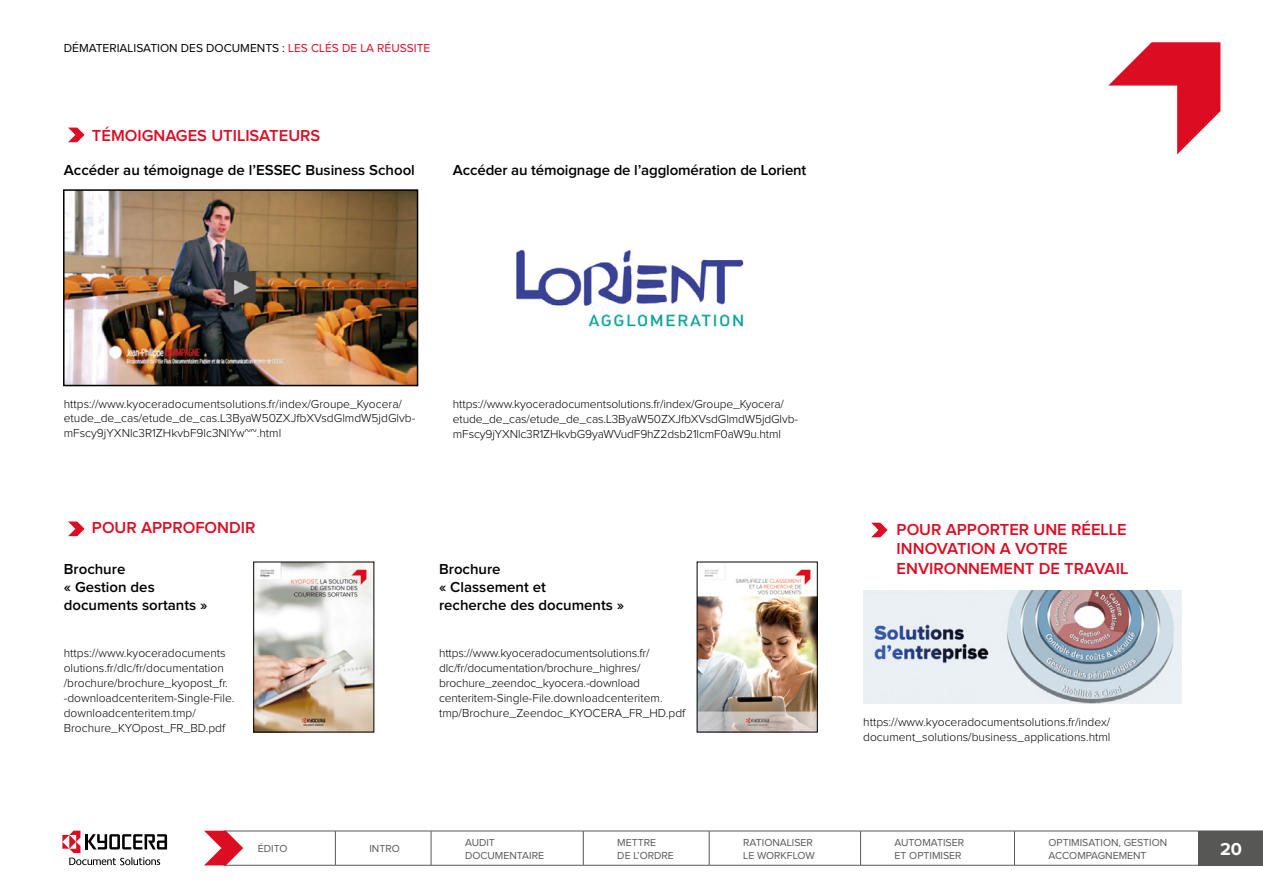
<style>
.page{position:relative;width:1263px;height:893px;background:#fff}
.page>*{position:absolute;margin:0;border:0;box-sizing:border-box;transform-origin:0 0}
.t1{font:700 18px "Proxima Nova";color:#fff}
.t2{font:600 16.5px/19.8px "Proxima Nova";color:#dc0c23}
.t3{font:600 15px/18px "Proxima Nova";color:#000}
.t4{font:300 12px/15px "Proxima Nova";color:#000}
.t5{font:12px "Proxima Nova";color:#000}
.t6{font:10.5px/12.6px "Proxima Nova";color:#575756}
.s1{color:#dc0c23}
</style>
<div class="page">
<svg style="left:1108px;top:42px;width:112px;height:112px"></svg>
<img style="left:255px;top:564px;width:117px;height:166px">
<div style="left:253px;top:562px;width:121px;height:170px;border:1px solid #000"></div>
<img style="left:699px;top:569px;width:117px;height:161px">
<div style="left:697px;top:562px;width:121px;height:170px;border:1px solid #000"></div>
<img style="left:66px;top:192px;width:349px;height:191px">
<div style="left:63px;top:189px;width:355px;height:197px;border:2px solid #000"></div>
<img style="left:516px;top:249px;width:228px;height:78px">
<svg style="left:68px;top:128px;width:17px;height:14px"></svg>
<svg style="left:68px;top:521px;width:17px;height:15px"></svg>
<img style="left:863px;top:590px;width:318px;height:114px">
<svg style="left:871px;top:523px;width:17px;height:14px"></svg>
<svg style="left:62px;top:831px;width:105px;height:34px"></svg>
<div style="left:1198px;top:831px;width:65px;height:34px;background:#575756"></div>
<hr style="left:335px;top:831px;width:96px;height:1px;background:#575756">
<hr style="left:431px;top:831px;width:152px;height:1px;background:#575756">
<hr style="left:431px;top:831px;width:1px;height:34px;background:#575756">
<hr style="left:583px;top:831px;width:126px;height:1px;background:#575756">
<hr style="left:583px;top:831px;width:1px;height:34px;background:#575756">
<hr style="left:709px;top:831px;width:151px;height:1px;background:#575756">
<hr style="left:709px;top:831px;width:1px;height:34px;background:#575756">
<hr style="left:860px;top:831px;width:154px;height:1px;background:#575756">
<hr style="left:860px;top:831px;width:1px;height:34px;background:#575756">
<hr style="left:1014px;top:831px;width:184px;height:1px;background:#575756">
<hr style="left:1014px;top:831px;width:1px;height:34px;background:#575756">
<hr style="left:335px;top:865px;width:96px;height:1px;background:#575756">
<hr style="left:431px;top:865px;width:152px;height:1px;background:#575756">
<hr style="left:583px;top:865px;width:126px;height:1px;background:#575756">
<hr style="left:709px;top:865px;width:151px;height:1px;background:#575756">
<hr style="left:860px;top:865px;width:154px;height:1px;background:#575756">
<hr style="left:1014px;top:865px;width:184px;height:1px;background:#575756">
<hr style="left:1198px;top:865px;width:65px;height:1px;background:#575756">
<hr style="left:224px;top:831px;width:111px;height:1px;background:#575756">
<hr style="left:335px;top:831px;width:1px;height:34px;background:#575756">
<hr style="left:224px;top:865px;width:111px;height:1px;background:#575756">
<svg style="left:204px;top:831px;width:39px;height:34px"></svg>
<p class="t5" style="left:64px;top:43px;width:368px">DÉMATERIALISATION DES DOCUMENTS : <span class="s1">LES CLÉS DE LA RÉUSSITE</span></p>
<h2 class="t2" style="left:92px;top:126px;width:230px">TÉMOIGNAGES UTILISATEURS</h2>
<p class="t3" style="left:64px;top:162px;width:353px">Accéder au témoignage de l’ESSEC Business School</p>
<p class="t3" style="left:453px;top:162px;width:355px">Accéder au témoignage de l’agglomération de Lorient</p>
<p class="t4" style="left:64px;top:397px;width:353px;line-height:14.4px">https://www.kyoceradocumentsolutions.fr/index/Groupe_Kyocera/ etude_de_cas/etude_de_cas.L3ByaW50ZXJfbXVsdGlmdW5jdGlvb&shy;mFscy9jYXNlc3R1ZHkvbF9lc3NlYw~~.html</p>
<p class="t4" style="left:453px;top:397px;width:347px">https://www.kyoceradocumentsolutions.fr/index/Groupe_Kyocera/ etude_de_cas/etude_de_cas.L3ByaW50ZXJfbXVsdGlmdW5jdGlvb&shy;mFscy9jYXNlc3R1ZHkvbG9yaWVudF9hZ2dsb21lcmF0aW9u.html</p>
<h2 class="t2" style="left:92px;top:519px;width:165px">POUR APPROFONDIR</h2>
<p class="t3" style="left:64px;top:560px;width:145px">Brochure<br>« Gestion des documents sortants »</p>
<p class="t4" style="left:64px;top:646px;width:172px">https://www.kyoceradocuments olutions.fr/dlc/fr/documentation /brochure/brochure_kyopost_fr. -downloadcenteritem-Single-File. downloadcenteritem.tmp/ Brochure_KYOpost_FR_BD.pdf</p>
<p class="t3" style="left:439px;top:560px;width:187px">Brochure<br>« Classement et<br>recherche des documents »</p>
<p class="t4" style="left:439px;top:646px;width:248px">https://www.kyoceradocumentsolutions.fr/ dlc/fr/documentation/brochure_highres/ brochure_zeendoc_kyocera.-download centeritem-Single-File.downloadcenteritem. tmp/Brochure_Zeendoc_KYOCERA_FR_HD.pdf</p>
<h2 class="t2" style="left:897px;top:520px;width:233px">POUR APPORTER UNE RÉELLE<br>INNOVATION A VOTRE<br>ENVIRONNEMENT DE TRAVAIL</h2>
<p class="t4" style="left:863px;top:715px;width:249px">https://www.kyoceradocumentsolutions.fr/index/ document_solutions/business_applications.html</p>
<p class="t6" style="left:258px;top:843px;width:31px">ÉDITO</p>
<p class="t6" style="left:369px;top:843px;width:32px">INTRO</p>
<p class="t6" style="left:465px;top:837px;width:80px">AUDIT<br>DOCUMENTAIRE</p>
<p class="t6" style="left:617px;top:837px;width:58px">METTRE<br>DE L’ORDRE</p>
<p class="t6" style="left:743px;top:837px;width:73px">RATIONALISER<br>LE WORKFLOW</p>
<p class="t6" style="left:894px;top:837px;width:71px">AUTOMATISER<br>ET OPTIMISER</p>
<p class="t6" style="left:1048px;top:837px;width:120px">OPTIMISATION, GESTION<br>ACCOMPAGNEMENT</p>
<h1 class="t1" style="left:1220px;top:841px;width:23px">20</h1>
</div>
